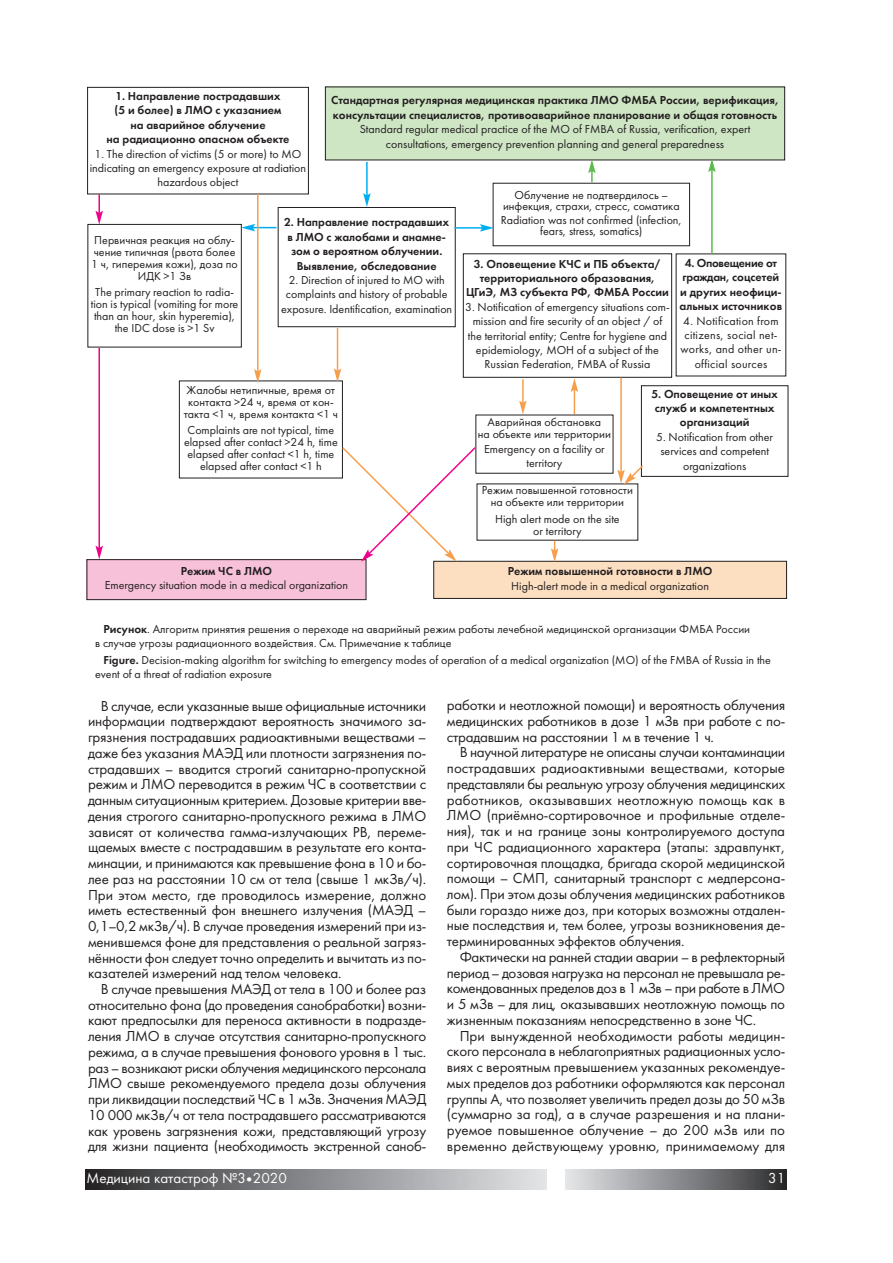
<style>
.page{position:relative;width:893px;height:1263px;background:#fff}
.page>*{position:absolute;margin:0;border:0;box-sizing:border-box;transform-origin:0 0}
.t1{font:15px/15.8px "Futura Book C";letter-spacing:-.015em;color:#231f20;text-align:justify}
.t2{font:15px "Futura Book C";color:#fff}
.t3{font:12px/12px "Futura Book C";color:#231f20;text-align:center}
.t4{font:12px/14.4px "Futura Demi C";color:#231f20;text-align:center}
.t5{font:12px/14.4px "Futura Book C";letter-spacing:.025em;color:#231f20;text-align:center}
.s1{font-family:"Futura Demi C"}
</style>
<div class="page">
<div style="left:85px;top:1169px;width:461px;height:21px;background:linear-gradient(to right,#2b2b2d,#e5e6ea)"></div>
<div style="left:566px;top:1169px;width:221px;height:21px;background:linear-gradient(to right,#e5e7ea,#2e2e30)"></div>
<svg style="left:242px;top:224px;width:34px;height:7px"></svg>
<div style="left:325px;top:87px;width:460px;height:73px;background:#cee6c4"></div>
<div style="left:87px;top:87px;width:222px;height:107px;border:1px solid #231f20"></div>
<div style="left:278px;top:207px;width:178px;height:120px;border:1px solid #231f20"></div>
<div style="left:463px;top:253px;width:209px;height:125px;border:1px solid #231f20"></div>
<div style="left:641px;top:385px;width:147px;height:92px;border:1px solid #231f20"></div>
<div style="left:87px;top:224px;width:155px;height:123px;border:1px solid #231f20"></div>
<div style="left:475px;top:415px;width:138px;height:59px;border:1px solid #231f20"></div>
<div style="left:179px;top:381px;width:164px;height:97px;border:1px solid #231f20"></div>
<div style="left:87px;top:560px;width:279px;height:40px;background:#f7c1d9"></div>
<div style="left:87px;top:559px;width:279px;height:41px;border:1px solid #231f20"></div>
<div style="left:434px;top:561px;width:352px;height:37px;background:#fcdfc1"></div>
<div style="left:433px;top:561px;width:354px;height:38px;border:1px solid #231f20"></div>
<hr style="left:98px;top:348px;width:2px;height:200px;background:#ed028c">
<svg style="left:95px;top:546px;width:8px;height:13px"></svg>
<svg style="left:95px;top:194px;width:8px;height:31px"></svg>
<hr style="left:257px;top:194px;width:1px;height:178px;background:#f59f4d">
<svg style="left:254px;top:369px;width:7px;height:14px"></svg>
<hr style="left:337px;top:328px;width:1px;height:43px;background:#f59f4d">
<svg style="left:334px;top:368px;width:7px;height:14px"></svg>
<hr style="left:620px;top:378px;width:2px;height:94px;background:#f59f4d">
<hr style="left:366px;top:162px;width:2px;height:34px;background:#00aeef">
<svg style="left:363px;top:193px;width:8px;height:14px"></svg>
<svg style="left:341px;top:445px;width:136px;height:117px"></svg>
<svg style="left:617px;top:464px;width:28px;height:21px"></svg>
<svg style="left:551px;top:541px;width:7px;height:21px"></svg>
<hr style="left:522px;top:379px;width:2px;height:24px;background:#f59f4d">
<svg style="left:519px;top:401px;width:8px;height:13px"></svg>
<svg style="left:571px;top:378px;width:7px;height:36px"></svg>
<svg style="left:588px;top:159px;width:8px;height:23px"></svg>
<hr style="left:711px;top:170px;width:2px;height:84px;background:#5ebb50">
<svg style="left:708px;top:158px;width:8px;height:14px"></svg>
<hr style="left:455px;top:227px;width:28px;height:2px;background:#00aeef">
<svg style="left:480px;top:224px;width:14px;height:8px"></svg>
<p class="t4" style="left:107px;top:89px;width:184px">1. Направление пострадавших<br>(5 и более) в ЛМО с указанием на аварийное облучение<br>на радиационно опасном объекте</p>
<p class="t3" style="left:90px;top:146px;width:218px;line-height:14.4px">1. The direction of victims (5 or more) to MO indicating an emergency exposure at radiation hazardous object</p>
<p class="t4" style="left:284px;top:215px;width:167px">2. Направление пострадавших в ЛМО с жалобами и анамне&shy;зом о вероятном облучении.<br>Выявление, обследование</p>
<p class="t3" style="left:281px;top:273px;width:173px;line-height:14.4px">2. Direction of injured to MO with complaints and history of probable exposure. Identification, examination</p>
<p class="t4" style="left:331px;top:93px;width:449px;text-align:left">Стандартная регулярная медицинская практика ЛМО ФМБА России, верификация, консультации специалистов, противоаварийное планирование и общая готовность</p>
<p class="t3" style="left:360px;top:122px;width:392px;line-height:14.4px">Standard regular medical practice of the MO of FMBA of Russia, verification, expert consultations, emergency prevention planning and general preparedness</p>
<p class="t3" style="left:503px;top:190px;width:178px;line-height:10.5px">Облучение не подтвердилось – инфекция, страхи, стресс, соматика</p>
<p class="t3" style="left:501px;top:215px;width:183px;line-height:10.5px">Radiation was not confirmed (infection, fears, stress, somatics)</p>
<p class="t3" style="left:91px;top:234px;width:148px">Первичная реакция на облу&shy;чение типичная (рвота более<br>1 ч, гиперемия кожи), доза по<br>ИДК &gt;1 Зв</p>
<p class="t3" style="left:91px;top:286px;width:149px">The primary reaction to radia&shy;tion is typical (vomiting for more than an hour, skin hyperemia), the IDC dose is &gt;1 Sv</p>
<p class="t4" style="left:466px;top:256px;width:204px">3. Оповещение КЧС и ПБ объекта/ территориального образования,<br>ЦГиЭ, МЗ субъекта РФ, ФМБА России</p>
<p class="t3" style="left:465px;top:299px;width:206px;line-height:14.4px">3. Notification of emergency situations com&shy;mission and fire security of an object / of the territorial entity; Centre for hygiene and epidemiology, MOH of a subject of the Russian Federation, FMBA of Russia</p>
<p class="t4" style="left:680px;top:256px;width:104px">4. Оповещение от граждан, соцсетей и других неофици&shy;альных источников</p>
<p class="t5" style="left:680px;top:313px;width:103px">4. Notification from citizens, social net&shy;works, and other un&shy;official sources</p>
<p class="t3" style="left:184px;top:384px;width:156px">Жалобы нетипичные, время от контакта &gt;24 ч, время от кон&shy;такта &lt;1 ч, время контакта &lt;1 ч</p>
<p class="t3" style="left:184px;top:424px;width:155px">Complaints are not typical, time elapsed after contact &gt;24 h, time elapsed after contact &lt;1 h, time elapsed after contact &lt;1 h</p>
<p class="t3" style="left:478px;top:416px;width:135px">Аварийная обстановка<br>на объекте или территории</p>
<p class="t3" style="left:484px;top:442px;width:122px;line-height:14.4px">Emergency on a facility or territory</p>
<p class="t3" style="left:482px;top:484px;width:153px">Режим повышенной готовности на объекте или территории</p>
<p class="t3" style="left:495px;top:512px;width:126px">High alert mode on the site or territory</p>
<p class="t4" style="left:651px;top:386px;width:128px">5. Оповещение от иных служб и компетентных организаций</p>
<p class="t3" style="left:656px;top:429px;width:118px;line-height:14.4px">5. Notification from other services and competent organizations</p>
<p class="t4" style="left:181px;top:564px;width:93px">Режим ЧС в ЛМО</p>
<p class="t3" style="left:105px;top:579px;width:245px">Emergency situation mode in a medical organization</p>
<p class="t4" style="left:508px;top:564px;width:206px">Режим повышенной готовности в ЛМО</p>
<p class="t3" style="left:511px;top:579px;width:199px">High-alert mode in a medical organization</p>
<p class="t3" style="left:95px;top:622px;width:657px;line-height:13.5px;text-align:left;text-indent:8px"><span class="s1">Рисунок</span>. Алгоритм принятия решения о переходе на аварийный режим работы лечебной медицинской организации ФМБА России в случае угрозы радиационного воздействия. См. Примечание к таблице</p>
<p class="t3" style="left:95px;top:653px;width:677px;line-height:13.5px;text-align:left;text-indent:8px"><span class="s1">Figure.</span> Decision-making algorithm for switching to emergency modes of operation of a medical organization (MO) of the FMBA of Russia in the event of a threat of radiation exposure</p>
<p class="t1" style="left:88px;top:698px;width:340px;text-indent:13px">В случае, если указанные выше официальные источники информации подтверждают вероятность значимого за&shy;грязнения пострадавших радиоактивными веществами – даже без указания МАЭД или плотности загрязнения по&shy;страдавших – вводится строгий санитарно-пропускной режим и ЛМО переводится в режим ЧС в соответствии с данным ситуационным критерием. Дозовые критерии вве&shy;дения строгого санитарно-пропускного режима в ЛМО зависят от количества гамма-излучающих РВ, переме&shy;щаемых вместе с пострадавшим в результате его конта&shy;минации, и принимаются как превышение фона в 10 и бо&shy;лее раз на расстоянии 10 см от тела (свыше 1 мкЗв/ч).<br>При этом место, где проводилось измерение, должно иметь естественный фон внешнего излучения (МАЭД – 0,1–0,2 мкЗв/ч). В случае проведения измерений при из&shy;менившемся фоне для представления о реальной загряз&shy;нённости фон следует точно определить и вычитать из по&shy;казателей измерений над телом человека.</p>
<p class="t1" style="left:88px;top:981px;width:340px;text-indent:13px">В случае превышения МАЭД от тела в 100 и более раз относительно фона (до проведения санобработки) возни&shy;кают предпосылки для переноса активности в подразде&shy;ления ЛМО в случае отсутствия санитарно-пропускного режима, а в случае превышения фонового уровня в 1 тыс. раз – возникают риски облучения медицинского персонала ЛМО свыше рекомендуемого предела дозы облучения при ликвидации последствий ЧС в 1 мЗв. Значения МАЭД 10 000 мкЗв/ч от тела пострадавшего рассматриваются как уровень загрязнения кожи, представляющий угрозу для жизни пациента (необходимость экстренной саноб-</p>
<p class="t1" style="left:447px;top:697px;width:340px">работки и неотложной помощи) и вероятность облучения медицинских работников в дозе 1 мЗв при работе с по&shy;страдавшим на расстоянии 1 м в течение 1 ч.</p>
<p class="t1" style="left:447px;top:744px;width:340px;text-indent:13px">В научной литературе не описаны случаи контаминации пострадавших радиоактивными веществами, которые представляли бы реальную угрозу облучения медицинских работников, оказывавших неотложную помощь как в ЛМО (приёмно-сортировочное и профильные отделе&shy;ния), так и на границе зоны контролируемого доступа при ЧС радиационного характера (этапы: здравпункт, сортировочная площадка, бригада скорой медицинской помощи – СМП, санитарный транспорт с медперсона&shy;лом). При этом дозы облучения медицинских работников были гораздо ниже доз, при которых возможны отдален&shy;ные последствия и, тем более, угрозы возникновения де&shy;терминированных эффектов облучения.</p>
<p class="t1" style="left:447px;top:949px;width:340px;text-indent:13px">Фактически на ранней стадии аварии – в рефлекторный период – дозовая нагрузка на персонал не превышала ре&shy;комендованных пределов доз в 1 мЗв – при работе в ЛМО и 5 мЗв – для лиц, оказывавших неотложную помощь по жизненным показаниям непосредственно в зоне ЧС.</p>
<p class="t1" style="left:447px;top:1027px;width:340px;text-indent:13px">При вынужденной необходимости работы медицин&shy;ского персонала в неблагоприятных радиационных усло&shy;виях с вероятным превышением указанных рекомендуе&shy;мых пределов доз работники оформляются как персонал группы А, что позволяет увеличить предел дозы до 50 мЗв (суммарно за год), а в случае разрешения и на плани&shy;руемое повышенное облучение – до 200 мЗв или по временно действующему уровню, принимаемому для</p>
<p class="t2" style="left:87px;top:1169px;width:202px">Медицина катастроф №3•2020</p>
<p class="t2" style="left:768px;top:1169px;width:19px">31</p>
</div>
